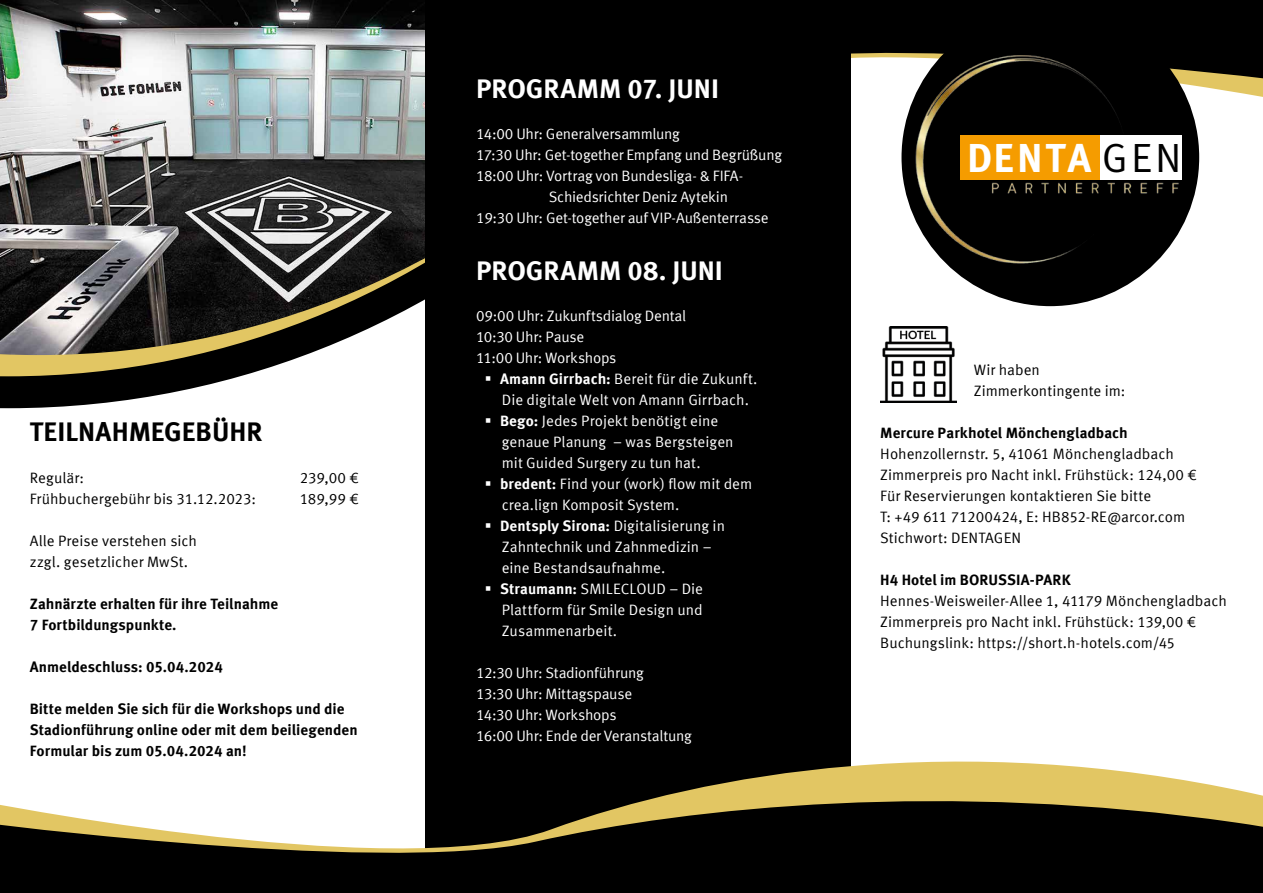
<style>
.page{position:relative;width:1263px;height:893px;background:#fff}
.page>*{position:absolute;margin:0;border:0;box-sizing:border-box;transform-origin:0 0}
.t1{font:700 40.35px "Meta Offc";letter-spacing:.055em;color:#fff}
.t2{font:700 27px "Meta Offc";color:#fff}
.t3{font:700 27px "Meta Offc";color:#000}
.t4{font:15px/21px "Meta Offc Norm";letter-spacing:-.005em;color:#fff}
.t5{font:15px/21px "Meta Offc Norm";color:#000}
.t6{font:700 15px/21px "Meta Offc";color:#000}
.s1{font-family:"Meta Offc";font-weight:700}
.s2{font-family:"Meta Offc Norm";font-weight:400;font-size:40.8px;color:#000}
</style>
<div class="page">
<svg style="left:0;top:176px;width:851px;height:232px"></svg>
<svg style="left:0;top:355px;width:425px;height:21px"></svg>
<svg style="left:850px;top:0;width:413px;height:125px;fill:#000"></svg>
<img style="left:0;top:0;width:425px;height:355px">
<div style="left:425px;top:0;width:425px;height:893px;background:#000"></div>
<div style="left:901px;top:9px;width:298px;height:297px;background:#000;border-radius:50%"></div>
<svg style="left:912px;top:47px;width:276px;height:221px"></svg>
<img style="left:880px;top:326px;width:77px;height:77px">
<svg style="left:736px;top:730px;width:453px;height:51px"></svg>
<svg style="left:0;top:781px;width:1263px;height:112px;fill:#000"></svg>
<h2 class="t3" style="left:30px;top:416px;width:234px">TEILNAHMEGEBÜHR</h2>
<p class="t5" style="left:30px;top:467px;width:56px">Regulär:</p>
<p class="t5" style="left:300px;top:467px;width:61px">239,00 €</p>
<p class="t5" style="left:30px;top:488px;width:228px">Frühbuchergebühr bis 31.12.2023:</p>
<p class="t5" style="left:300px;top:488px;width:61px">189,99 €</p>
<p class="t5" style="left:30px;top:530px;width:169px">Alle Preise verstehen sich zzgl. gesetzlicher MwSt.</p>
<p class="t6" style="left:30px;top:593px;width:250px">Zahnärzte erhalten für ihre Teilnahme<br>7 Fortbildungspunkte.</p>
<p class="t6" style="left:30px;top:656px;width:195px">Anmeldeschluss: 05.04.2024</p>
<p class="t6" style="left:30px;top:698px;width:329px">Bitte melden Sie sich für die Workshops und die<br>Stadionführung online oder mit dem beiliegenden<br>Formular bis zum 05.04.2024 an!</p>
<h2 class="t2" style="left:476px;top:72px;width:244px">PROGRAMM 07. JUNI</h2>
<p class="t4" style="left:476px;top:124px;width:205px">14:00 Uhr: Generalversammlung</p>
<p class="t4" style="left:476px;top:145px;width:307px">17:30 Uhr: Get-together Empfang und Begrüßung</p>
<p class="t4" style="left:476px;top:166px;width:268px">18:00 Uhr: Vortrag von Bundesliga- &amp; FIFA-</p>
<p class="t4" style="left:549px;top:187px;width:181px">Schiedsrichter Deniz Aytekin</p>
<p class="t4" style="left:476px;top:208px;width:294px">19:30 Uhr: Get-together auf VIP-Außenterrasse</p>
<h2 class="t2" style="left:476px;top:254px;width:248px">PROGRAMM 08. JUNI</h2>
<p class="t4" style="left:476px;top:306px;width:211px">09:00 Uhr: Zukunftsdialog Dental<br>10:30 Uhr: Pause<br>11:00 Uhr: Workshops</p>
<p class="t4" style="left:500px;top:369px;width:259px"><span class="s1">Amann Girrbach:</span> Bereit für die Zukunft.<br>Die digitale Welt von Amann Girrbach.<br><span class="s1">Bego:</span> Jedes Projekt benötigt eine genaue Planung – was Bergsteigen<br>mit Guided Surgery zu tun hat. <span class="s1">bredent:</span> Find your (work) flow mit dem crea.lign Komposit System.<br><span class="s1">Dentsply Sirona:</span> Digitalisierung in<br>Zahntechnik und Zahnmedizin –<br>eine Bestandsaufnahme.<br><span class="s1">Straumann:</span> SMILECLOUD – Die<br>Plattform für Smile Design und<br>Zusammenarbeit.</p>
<p class="t4" style="left:476px;top:663px;width:217px">12:30 Uhr: Stadionführung<br>13:30 Uhr: Mittagspause<br>14:30 Uhr: Workshops<br>16:00 Uhr: Ende der Veranstaltung</p>
<h1 class="t1" style="left:967px;top:134px;width:216px">DENTA <span class="s2">GEN</span></h1>
<p class="t5" style="left:974px;top:360px;width:153px">Wir haben<br>Zimmerkontingente im:</p>
<p class="t6" style="left:880px;top:423px;width:249px">Mercure Parkhotel Mönchengladbach</p>
<p class="t5" style="left:880px;top:444px;width:318px">Hohenzollernstr. 5, 41061 Mönchengladbach Zimmerpreis pro Nacht inkl. Frühstück: 124,00 € Für Reservierungen kontaktieren Sie bitte<br>T: +49 611 71200424, E: HB852-RE@arcor.com Stichwort: DENTAGEN</p>
<p class="t6" style="left:880px;top:570px;width:192px">H4 Hotel im BORUSSIA-PARK</p>
<p class="t5" style="left:880px;top:591px;width:348px">Hennes-Weisweiler-Allee 1, 41179 Mönchengladbach<br>Zimmerpreis pro Nacht inkl. Frühstück: 139,00 €<br>Buchungslink: https://short.h-hotels.com/45</p>
</div>
